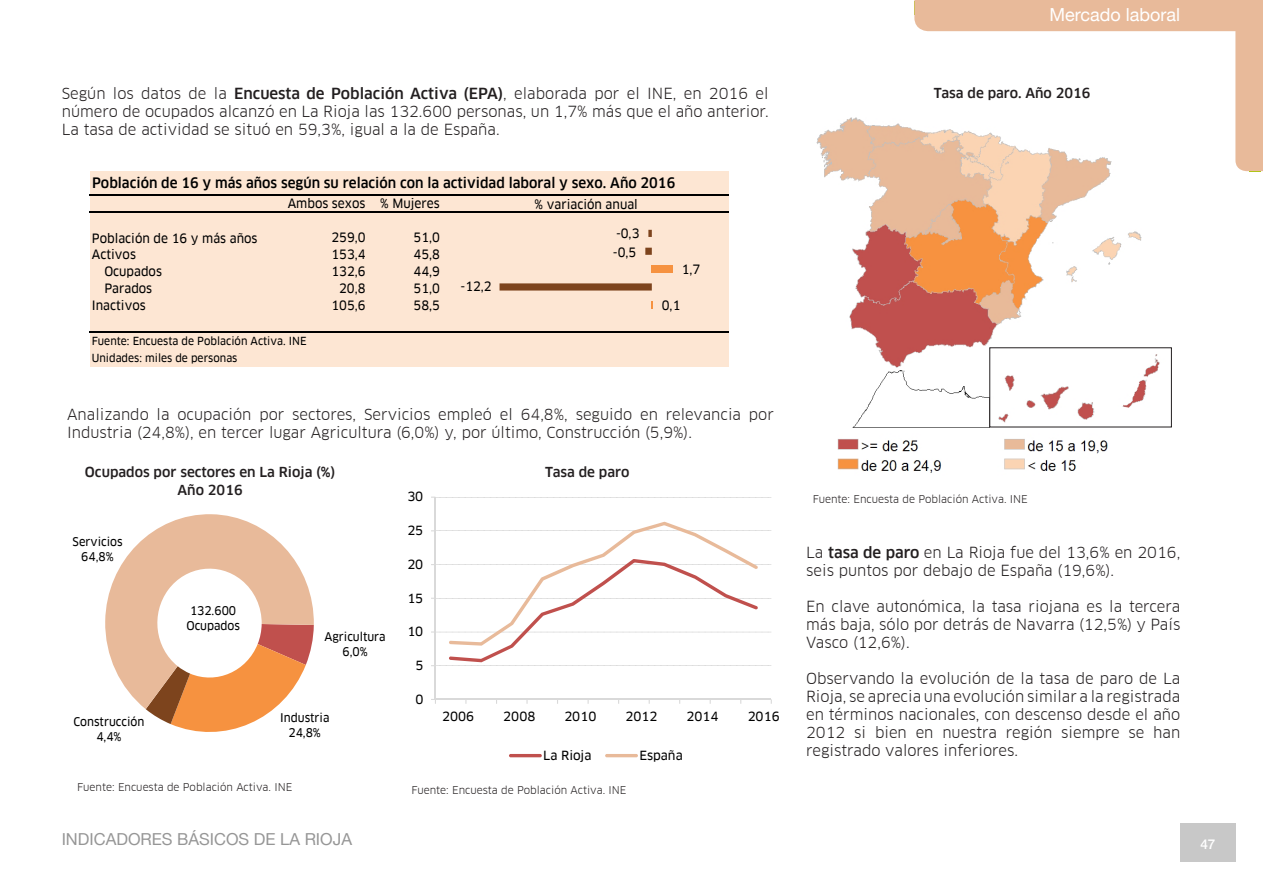
<style>
.page{position:relative;width:1263px;height:893px;background:#fff}
.page>*{position:absolute;margin:0;border:0;box-sizing:border-box;transform-origin:0 0}
.t1{font:18px "Helvetica Neue LT";color:#fff}
.t2{font:16.5px "Helvetica Neue LT";color:#969696}
.t3{font:15px/18px "Clan Offc Pro";color:#231f20}
.t4{font:500 14.1px "Clan Offc Pro";color:#000;scale:.96 1}
.titulos_graficos_sim{font:500 13.5px "Clan Offc Pro";color:#231f20}
.t5{font:500 13.5px "Helvetica Neue LT";color:#fff}
.t6{font:12.6px/18px "Clan Offc Pro News";color:#000;scale:.96 1}
.t7{font:12.3px "Clan Offc Pro News";letter-spacing:-.005em;color:#000}
.t8{font:11.7px/14.9px "Clan Offc Pro News";color:#000;text-align:center;scale:.96 1}
.t9{font:10.95px/16.2px "Clan Offc Pro News";color:#000;scale:.96 1}
.fuentes_de_graficos{font:10.5px "Clan Offc Pro";color:#231f20}
.s1{font-weight:500}
</style>
<div class="page">
<svg style="left:914px;top:0;width:349px;height:171px"></svg>
<div style="left:1180px;top:823px;width:55px;height:39px;background:#c8c8c8"></div>
<img style="left:816px;top:110px;width:378px;height:363px">
<svg style="left:105px;top:514px;width:209px;height:218px"></svg>
<div style="left:90px;top:171px;width:639px;height:195px;background:#fde6d3"></div>
<hr style="left:89px;top:194px;width:640px;height:2px;background:#000">
<hr style="left:89px;top:211px;width:640px;height:2px;background:#000">
<hr style="left:89px;top:331px;width:640px;height:2px;background:#000">
<div style="left:652px;top:266px;width:21px;height:7px;background:#f69240"></div>
<svg style="left:499px;top:230px;width:153px;height:61px"></svg>
<svg style="left:436px;top:497px;width:335px;height:169px"></svg>
<hr style="left:435px;top:497px;width:1px;height:202px;background:#d9d9d9">
<hr style="left:435px;top:699px;width:336px;height:1px;background:#d9d9d9">
<svg style="left:449px;top:522px;width:309px;height:140px"></svg>
<hr style="left:509px;top:754px;width:33px;height:3px;background:#c0504d;border-radius:2px">
<hr style="left:605px;top:754px;width:33px;height:3px;background:#e8ba9a;border-radius:2px">
<p class="t3" style="left:62px;top:84px;width:708px">Según los datos de la <span class="s1">Encuesta de Población Activa (EPA)</span>, elaborada por el INE, en 2016 el número de ocupados alcanzó en La Rioja las 132.600 personas, un 1,7% más que el año anterior.</p>
<p class="t3" style="left:62px;top:120px;width:439px">La tasa de actividad se situó en 59,3%, igual a la de España.</p>
<p class="t4" style="left:92px;top:175px;width:609px">Población de 16 y más años según su relación con la actividad laboral y sexo. Año 2016</p>
<p class="t6" style="left:288px;top:194px;width:160px">Ambos sexos % Mujeres</p>
<p class="t6" style="left:535px;top:195px;width:109px">% variación anual</p>
<p class="t6" style="left:92px;top:229px;width:174px">Población de 16 y más años</p>
<p class="t6" style="left:331px;top:228px;width:37px">259,0</p>
<p class="t6" style="left:414px;top:228px;width:29px">51,0</p>
<p class="t6" style="left:92px;top:245px;width:47px">Activos</p>
<p class="t6" style="left:331px;top:245px;width:37px">153,4</p>
<p class="t6" style="left:414px;top:245px;width:29px">45,8</p>
<p class="t6" style="left:104px;top:262px;width:62px">Ocupados</p>
<p class="t6" style="left:331px;top:262px;width:37px">132,6</p>
<p class="t6" style="left:414px;top:262px;width:29px">44,9</p>
<p class="t6" style="left:104px;top:279px;width:51px">Parados</p>
<p class="t6" style="left:339px;top:279px;width:29px">20,8</p>
<p class="t6" style="left:414px;top:279px;width:29px">51,0</p>
<p class="t6" style="left:92px;top:297px;width:58px">Inactivos</p>
<p class="t6" style="left:331px;top:297px;width:37px">105,6</p>
<p class="t6" style="left:414px;top:297px;width:29px">58,5</p>
<p class="t9" style="left:92px;top:333px;width:225px">Fuente: Encuesta de Población Activa. INE<br>Unidades: miles de personas</p>
<p class="t6" style="left:613px;top:225px;width:29px">-0,3 -0,5</p>
<p class="t6" style="left:682px;top:261px;width:21px">1,7</p>
<p class="t6" style="left:460px;top:277px;width:34px">-12,2</p>
<p class="t6" style="left:662px;top:296px;width:21px">0,1</p>
<p class="t3" style="left:67px;top:405px;width:708px">Analizando la ocupación por sectores, Servicios empleó el 64,8%, seguido en relevancia por<br>Industria (24,8%), en tercer lugar Agricultura (6,0%) y, por último, Construcción (5,9%).</p>
<p class="titulos_graficos_sim" style="left:85px;top:464px;width:252px">Ocupados por sectores en La Rioja (%)</p>
<p class="titulos_graficos_sim" style="left:178px;top:482px;width:67px">Año 2016</p>
<p class="t8" style="left:73px;top:534px;width:54px">Servicios<br>64,8%</p>
<p class="t8" style="left:73px;top:714px;width:75px">Construcción<br>4,4%</p>
<p class="t8" style="left:186px;top:603px;width:57px">132.600<br>Ocupados</p>
<p class="t8" style="left:324px;top:629px;width:65px">Agricultura<br>6,0%</p>
<p class="t8" style="left:280px;top:711px;width:53px">Industria<br>24,8%</p>
<p class="fuentes_de_graficos" style="left:77px;top:781px;width:217px">Fuente: Encuesta de Población Activa. INE</p>
<p class="t2" style="left:62px;top:829px;width:292px">INDICADORES BÁSICOS DE LA RIOJA</p>
<p class="t7" style="left:407px;top:490px;width:17px">30</p>
<p class="t7" style="left:407px;top:523px;width:17px">25</p>
<p class="t7" style="left:407px;top:557px;width:17px">20</p>
<p class="t7" style="left:407px;top:591px;width:17px">15</p>
<p class="t7" style="left:407px;top:625px;width:17px">10</p>
<p class="t7" style="left:415px;top:658px;width:10px">5</p>
<p class="t7" style="left:415px;top:692px;width:10px">0</p>
<p class="titulos_graficos_sim" style="left:545px;top:464px;width:86px">Tasa de paro</p>
<p class="t7" style="left:442px;top:709px;width:34px">2006</p>
<p class="t7" style="left:503px;top:709px;width:34px">2008</p>
<p class="t7" style="left:564px;top:709px;width:34px">2010</p>
<p class="t7" style="left:625px;top:709px;width:34px">2012</p>
<p class="t7" style="left:686px;top:709px;width:34px">2014</p>
<p class="t7" style="left:748px;top:709px;width:34px">2016</p>
<p class="t7" style="left:543px;top:748px;width:50px">La Rioja</p>
<p class="t7" style="left:639px;top:748px;width:45px">España</p>
<p class="fuentes_de_graficos" style="left:411px;top:784px;width:217px">Fuente: Encuesta de Población Activa. INE</p>
<p class="t1" style="left:1049px;top:4px;width:132px">Mercado laboral</p>
<p class="titulos_graficos_sim" style="left:934px;top:85px;width:158px">Tasa de paro. Año 2016</p>
<p class="fuentes_de_graficos" style="left:813px;top:493px;width:217px">Fuente: Encuesta de Población Activa. INE</p>
<p class="t3" style="left:806px;top:543px;width:376px">La <span class="s1">tasa de paro</span> en La Rioja fue del 13,6% en 2016, seis puntos por debajo de España (19,6%).</p>
<p class="t3" style="left:806px;top:597px;width:376px;text-align:justify">En clave autonómica, la tasa riojana es la tercera más baja, sólo por detrás de Navarra (12,5%) y País Vasco (12,6%).</p>
<p class="t3" style="left:806px;top:669px;width:376px;text-align:justify">Observando la evolución de la tasa de paro de La Rioja, se aprecia una evolución similar a la registrada en términos nacionales, con descenso desde el año 2012 si bien en nuestra región siempre se han registrado valores inferiores.</p>
<p class="t5" style="left:1200px;top:836px;width:17px">47</p>
</div>
